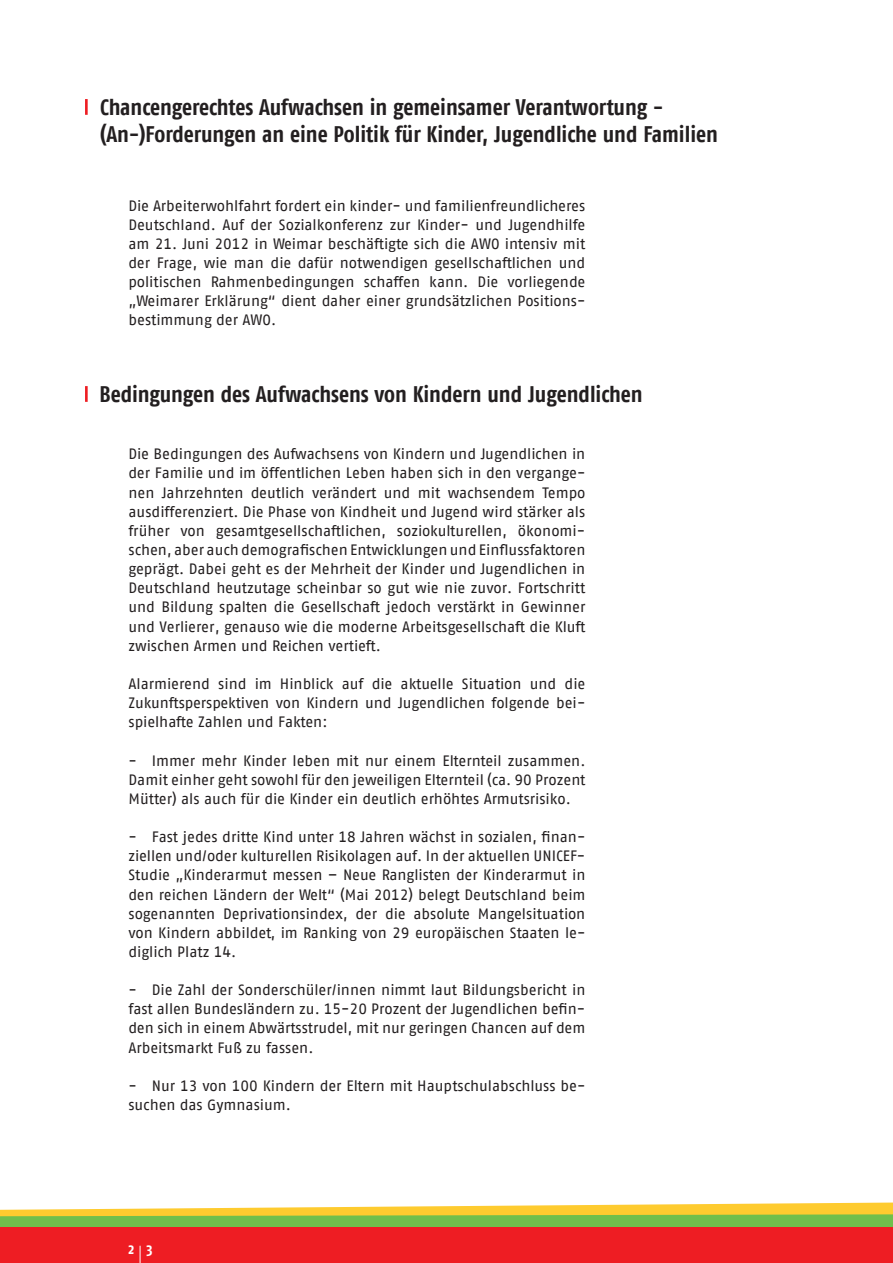
<style>
.page{position:relative;width:893px;height:1263px;background:#fff}
.page>*{position:absolute;margin:0;border:0;box-sizing:border-box;transform-origin:0 0}
.t1{font:700 22.5px/27px "AWO Fago Cond";letter-spacing:-.005em;color:#231f20}
.t2{font:15px/19.2px "AWO Fago Office";color:#231f20;text-align:justify}
.t3{font:700 15px "AWO Fago Cond";color:#fff}
</style>
<div class="page">
<svg style="left:0;top:1202px;width:893px;height:26px;background:#bdc75c"></svg>
<div style="left:0;top:1228px;width:893px;height:35px;background:#ee1d23"></div>
<hr style="left:85px;top:99px;width:3px;height:16px;background:#ee1d23">
<svg style="left:140px;top:1246px;width:1px;height:17px"></svg>
<hr style="left:85px;top:386px;width:3px;height:16px;background:#ee1d23">
<h1 class="t1" style="left:100px;top:93px;width:619px">Chancengerechtes Aufwachsen in gemeinsamer Verantwortung - (An-)Forderungen an eine Politik für Kinder, Jugendliche und Familien</h1>
<p class="t2" style="left:128px;top:196px;width:458px">Die Arbeiterwohlfahrt fordert ein kinder- und familienfreundlicheres Deutschland. Auf der Sozialkonferenz zur Kinder- und Jugendhilfe am 21. Juni 2012 in Weimar beschäftigte sich die AWO intensiv mit der Frage, wie man die dafür notwendigen gesellschaftlichen und politischen Rahmenbedingungen schaffen kann. Die vorliegende „Weimarer Erklärung“ dient daher einer grundsätzlichen Positions&shy;bestimmung der AWO.</p>
<h1 class="t1" style="left:99px;top:380px;width:545px">Bedingungen des Aufwachsens von Kindern und Jugendlichen</h1>
<p class="t2" style="left:128px;top:444px;width:458px">Die Bedingungen des Aufwachsens von Kindern und Jugendlichen in der Familie und im öffentlichen Leben haben sich in den vergange&shy;nen Jahrzehnten deutlich verändert und mit wachsendem Tempo ausdifferenziert. Die Phase von Kindheit und Jugend wird stärker als früher von gesamtgesellschaftlichen, soziokulturellen, ökonomi&shy;schen, aber auch demografischen Entwicklungen und Einflussfaktoren geprägt. Dabei geht es der Mehrheit der Kinder und Jugendlichen in Deutschland heutzutage scheinbar so gut wie nie zuvor. Fortschritt und Bildung spalten die Gesellschaft jedoch verstärkt in Gewinner und Verlierer, genauso wie die moderne Arbeitsgesellschaft die Kluft zwischen Armen und Reichen vertieft.</p>
<p class="t2" style="left:128px;top:674px;width:458px">Alarmierend sind im Hinblick auf die aktuelle Situation und die Zukunftsperspektiven von Kindern und Jugendlichen folgende bei&shy;spielhafte Zahlen und Fakten:</p>
<p class="t2" style="left:128px;top:750px;width:458px">- Immer mehr Kinder leben mit nur einem Elternteil zusammen.<br>Damit einher geht sowohl für den jeweiligen Elternteil (ca. 90 Prozent Mütter) als auch für die Kinder ein deutlich erhöhtes Armutsrisiko.</p>
<p class="t2" style="left:128px;top:827px;width:458px">- Fast jedes dritte Kind unter 18 Jahren wächst in sozialen, finan&shy;ziellen und/oder kulturellen Risikolagen auf. In der aktuellen UNICEF-Studie „Kinderarmut messen – Neue Ranglisten der Kinderarmut in den reichen Ländern der Welt“ (Mai 2012) belegt Deutschland beim sogenannten Deprivationsindex, der die absolute Mangelsituation von Kindern abbildet, im Ranking von 29 europäischen Staaten le&shy;diglich Platz 14.</p>
<p class="t2" style="left:128px;top:980px;width:458px">- Die Zahl der Sonderschüler/innen nimmt laut Bildungsbericht in fast allen Bundesländern zu. 15-20 Prozent der Jugendlichen befin&shy;den sich in einem Abwärtsstrudel, mit nur geringen Chancen auf dem Arbeitsmarkt Fuß zu fassen.</p>
<p class="t2" style="left:128px;top:1076px;width:458px">- Nur 13 von 100 Kindern der Eltern mit Hauptschulabschluss be&shy;suchen das Gymnasium.</p>
<p class="t3" style="left:128px;top:1240px;width:26px">2 3</p>
</div>
